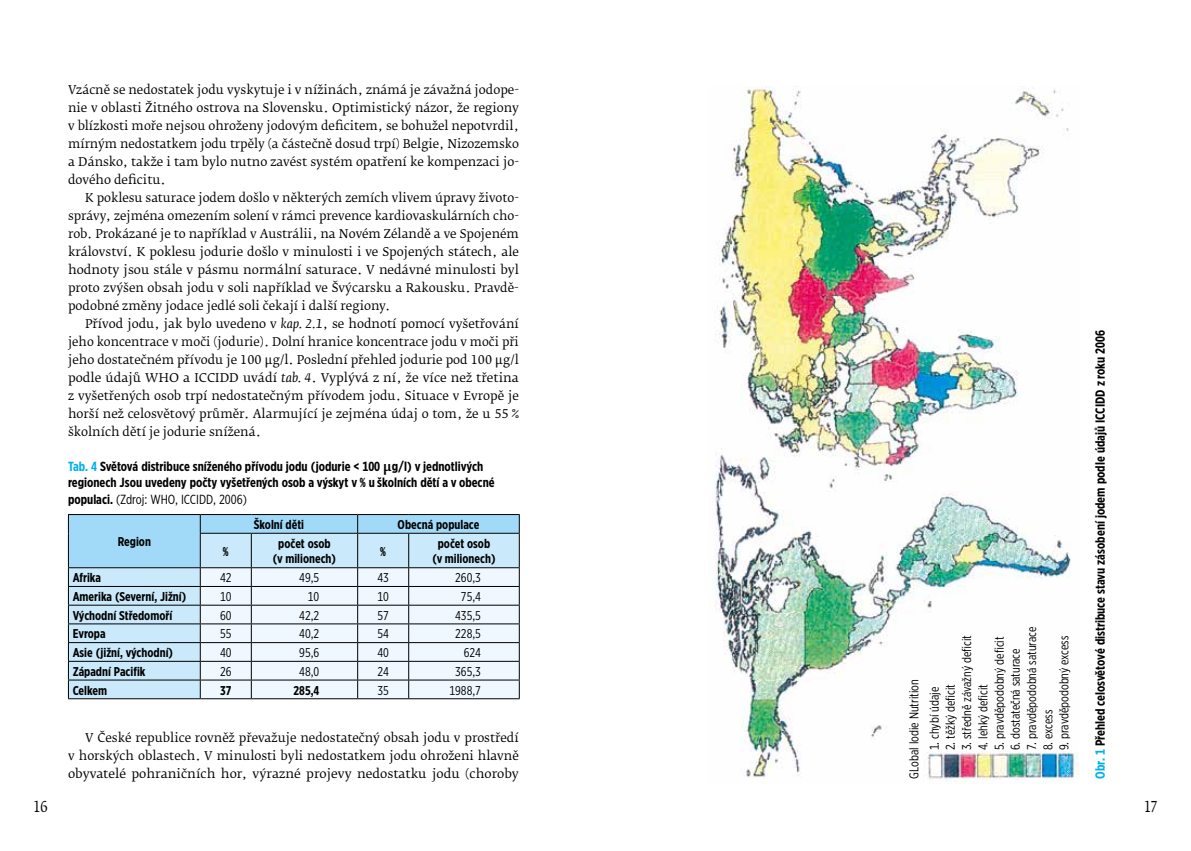
<style>
.page{position:relative;width:1191px;height:851px;background:#fff}
.page>*{position:absolute;margin:0;border:0;box-sizing:border-box;transform-origin:0 0}
.t1{font:15px "Fedra Serif B Pro";color:#000;scale:.85 1}
.t2{font:700 13.2px/16.5px "Gotham X Narrow";color:#000}
.t3{font:12.75px "Gotham X Narrow";color:#000}
.t4{font:700 12.75px/15.8px "Gotham X Narrow";color:#000;text-align:center}
.t5{font:12px/18px "Fedra Serif B Pro";color:#000;text-align:justify}
.s1{font-style:italic}
.s2{color:#00b0eb}
.s3{font-family:"Fedra Serif B Pro";font-weight:500;font-size:12.75px}
.s4{font-weight:400}
</style>
<div class="page">
<svg style="left:68px;top:514px;width:452px;height:184px;background:#c9e1ee"></svg>
<hr style="left:68px;top:698px;width:132px;height:1px;background:#000">
<hr style="left:200px;top:698px;width:51px;height:1px;background:#000">
<hr style="left:251px;top:698px;width:107px;height:1px;background:#000">
<hr style="left:358px;top:698px;width:51px;height:1px;background:#000">
<hr style="left:409px;top:698px;width:110px;height:1px;background:#000">
<hr style="left:200px;top:533px;width:51px;height:1px;background:#000">
<hr style="left:251px;top:533px;width:107px;height:1px;background:#000">
<hr style="left:358px;top:533px;width:51px;height:1px;background:#000">
<hr style="left:409px;top:533px;width:110px;height:1px;background:#000">
<hr style="left:68px;top:567px;width:132px;height:1px;background:#000">
<hr style="left:68px;top:586px;width:132px;height:1px;background:#000">
<hr style="left:68px;top:604px;width:132px;height:1px;background:#000">
<hr style="left:68px;top:623px;width:132px;height:1px;background:#000">
<hr style="left:68px;top:642px;width:132px;height:1px;background:#000">
<hr style="left:68px;top:660px;width:132px;height:1px;background:#000">
<hr style="left:68px;top:679px;width:132px;height:1px;background:#000">
<img style="left:714px;top:86px;width:364px;height:697px">
<p class="t5" style="left:68px;top:80px;width:452px">Vzácně se nedostatek jodu vyskytuje i v nížinách, známá je závažná jodope&shy;nie v oblasti Žitného ostrova na Slovensku. Optimistický názor, že regiony v blízkosti moře nejsou ohroženy jodovým deficitem, se bohužel nepotvrdil, mírným nedostatkem jodu trpěly (a částečně dosud trpí) Belgie, Nizozemsko a Dánsko, takže i tam bylo nutno zavést systém opatření ke kompenzaci jo&shy;dového deficitu.</p>
<p class="t5" style="left:68px;top:188px;width:452px;text-indent:17px">K poklesu saturace jodem došlo v některých zemích vlivem úpravy životo&shy;správy, zejména omezením solení v rámci prevence kardiovaskulárních cho&shy;rob. Prokázané je to například v Austrálii, na Novém Zélandě a ve Spojeném království. K poklesu jodurie došlo v minulosti i ve Spojených státech, ale hodnoty jsou stále v pásmu normální saturace. V nedávné minulosti byl proto zvýšen obsah jodu v soli například ve Švýcarsku a Rakousku. Pravdě&shy;podobné změny jodace jedlé soli čekají i další regiony.</p>
<p class="t5" style="left:68px;top:314px;width:452px;text-indent:17px">Přívod jodu, jak bylo uvedeno v <span class="s1">kap. 2.1</span>, se hodnotí pomocí vyšetřování jeho koncentrace v moči (jodurie). Dolní hranice koncentrace jodu v moči při jeho dostatečném přívodu je 100 µg/l. Poslední přehled jodurie pod 100 µg/l podle údajů WHO a ICCIDD uvádí <span class="s1">tab. 4</span>. Vyplývá z ní, že více než třetina z vyšetřených osob trpí nedostatečným přívodem jodu. Situace v Evropě je horší než celosvětový průměr. Alarmující je zejména údaj o tom, že u 55 % školních dětí je jodurie snížená.</p>
<p class="t2" style="left:68px;top:457px;width:428px"><span class="s2">Tab. 4</span> Světová distribuce sníženého přívodu jodu (jodurie &lt; 100 <span class="s3">µ</span>g/l) v jednotlivých regionech Jsou uvedeny počty vyšetřených osob a výskyt v % u školních dětí a v obecné populaci. <span class="s4">(Zdroj: WHO, ICCIDD, 2006)</span></p>
<p class="t4" style="left:118px;top:533px;width:35px">Region</p>
<p class="t4" style="left:254px;top:516px;width:52px">Školní děti</p>
<p class="t4" style="left:397px;top:516px;width:83px">Obecná populace</p>
<p class="t4" style="left:223px;top:543px;width:7px">%</p>
<p class="t4" style="left:273px;top:535px;width:65px">počet osob (v milionech)</p>
<p class="t4" style="left:380px;top:543px;width:7px">%</p>
<p class="t4" style="left:432px;top:535px;width:65px">počet osob (v milionech)</p>
<p class="t4" style="left:73px;top:569px;width:30px">Afrika</p>
<p class="t3" style="left:220px;top:570px;width:13px">42</p>
<p class="t3" style="left:299px;top:570px;width:22px">49,5</p>
<p class="t3" style="left:377px;top:570px;width:13px">43</p>
<p class="t3" style="left:455px;top:570px;width:27px">260,3</p>
<p class="t4" style="left:73px;top:588px;width:115px">Amerika (Severní, Jižní)</p>
<p class="t3" style="left:220px;top:588px;width:13px">10</p>
<p class="t3" style="left:308px;top:588px;width:13px">10</p>
<p class="t3" style="left:377px;top:588px;width:13px">10</p>
<p class="t3" style="left:461px;top:588px;width:22px">75,4</p>
<p class="t4" style="left:73px;top:607px;width:101px">Východní Středomoří</p>
<p class="t3" style="left:220px;top:607px;width:13px">60</p>
<p class="t3" style="left:299px;top:607px;width:22px">42,2</p>
<p class="t3" style="left:377px;top:607px;width:13px">57</p>
<p class="t3" style="left:455px;top:607px;width:27px">435,5</p>
<p class="t4" style="left:73px;top:625px;width:35px">Evropa</p>
<p class="t3" style="left:220px;top:626px;width:13px">55</p>
<p class="t3" style="left:299px;top:626px;width:22px">40,2</p>
<p class="t3" style="left:377px;top:626px;width:13px">54</p>
<p class="t3" style="left:455px;top:626px;width:27px">228,5</p>
<p class="t4" style="left:73px;top:644px;width:102px">Asie (jižní, východní)</p>
<p class="t3" style="left:220px;top:645px;width:13px">40</p>
<p class="t3" style="left:299px;top:645px;width:22px">95,6</p>
<p class="t3" style="left:377px;top:645px;width:13px">40</p>
<p class="t3" style="left:464px;top:645px;width:19px">624</p>
<p class="t4" style="left:73px;top:663px;width:74px">Západní Pacifik</p>
<p class="t3" style="left:220px;top:663px;width:13px">26</p>
<p class="t3" style="left:299px;top:663px;width:22px">48,0</p>
<p class="t3" style="left:377px;top:663px;width:13px">24</p>
<p class="t3" style="left:455px;top:663px;width:27px">365,3</p>
<p class="t4" style="left:73px;top:682px;width:36px">Celkem</p>
<p class="t4" style="left:220px;top:682px;width:13px">37</p>
<p class="t4" style="left:293px;top:682px;width:27px">285,4</p>
<p class="t3" style="left:377px;top:682px;width:13px">35</p>
<p class="t3" style="left:449px;top:682px;width:33px">1988,7</p>
<p class="t5" style="left:68px;top:728px;width:452px;text-indent:17px">V České republice rovněž převažuje nedostatečný obsah jodu v prostředí v horských oblastech. V minulosti byli nedostatkem jodu ohroženi hlavně obyvatelé pohraničních hor, výrazné projevy nedostatku jodu (choroby</p>
<p class="t3" style="left:906px;top:778px;width:101px;rotate:-90deg">GLobal lodie Nutrition</p>
<p class="t3" style="left:1024px;top:750px;width:125px;rotate:-90deg">7. pravděpodobná saturace</p>
<p class="t3" style="left:959px;top:750px;width:117px;rotate:-90deg">3. středně závažný deficit</p>
<p class="t3" style="left:1056px;top:750px;width:116px;rotate:-90deg">9. pravděpodobný excess</p>
<p class="t3" style="left:991px;top:750px;width:115px;rotate:-90deg">5. pravděpodobný deficit</p>
<p class="t3" style="left:1007px;top:750px;width:103px;rotate:-90deg">6. dostatečná saturace</p>
<p class="t3" style="left:975px;top:750px;width:68px;rotate:-90deg">4. lehký deficit</p>
<p class="t3" style="left:926px;top:750px;width:65px;rotate:-90deg">1. chybí údaje</p>
<p class="t3" style="left:943px;top:750px;width:68px;rotate:-90deg">2. těžký deficit</p>
<p class="t3" style="left:1040px;top:750px;width:42px;rotate:-90deg">8. excess</p>
<p class="t2" style="left:1091px;top:778px;width:450px;rotate:-90deg"><span class="s2">Obr. 1</span> Přehled celosvětové distribuce stavu zásobení jodem podle údajů ICCIDD z roku 2006</p>
<p class="t1" style="left:34px;top:796px;width:18px">16</p>
<p class="t1" style="left:1145px;top:796px;width:16px">17</p>
</div>
